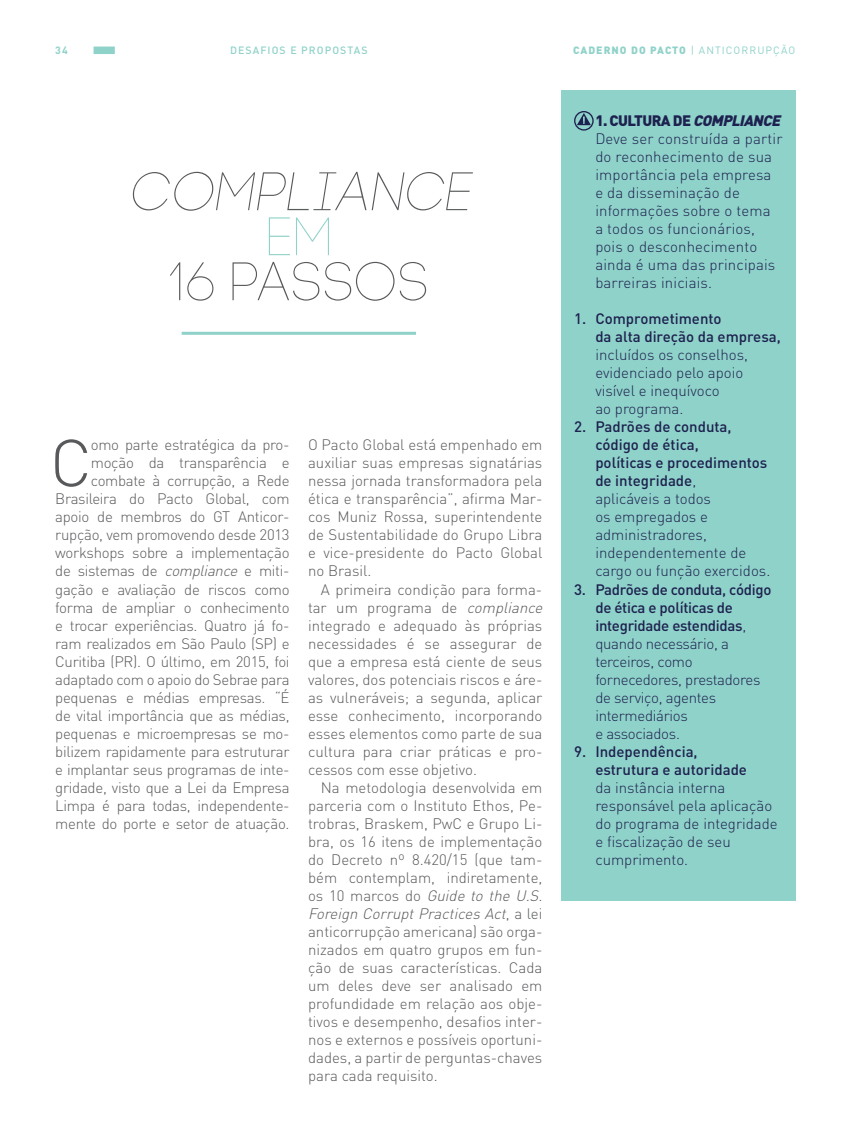
<style>
.page{position:relative;width:859px;height:1132px;background:#fff}
.page>*{position:absolute;margin:0;border:0;box-sizing:border-box;transform-origin:0 0}
.t1{font:300 65.55px "DIN";color:#58595b}
.t2{font:italic 54px "Code Pro Light";color:#58595b}
.t3{font:54px "Code Pro Light";color:#58595b}
.t4{font:54px "Code Pro Light";color:#8fd2c9}
.t5{font:300 15px/18px "DIN";letter-spacing:-.01em;color:#58595b}
.t6{font:300 15px/18px "DIN";color:#1d214f}
.t7{font:300 15px/18px "DIN";letter-spacing:-.02em;color:#1d214f}
.t8{font:500 15px/18px "DIN";color:#1d214f}
.t9{font:900 10.5px "DIN";letter-spacing:.1em;color:#8fd2c9}
.t10{font:500 10.5px "DIN";letter-spacing:.1em;color:#8fd2c9}
.t11{font:700 10.5px "DIN";color:#8fd2c9}
.s1{font-weight:400}
.s2{font-style:italic}
.s3{font-weight:900}
.s4{font-weight:900;font-style:italic}
.s5{font-weight:500}
</style>
<div class="page">
<div style="left:561px;top:90px;width:234px;height:810px;background:#8fd2c9"></div>
<svg style="left:577px;top:113px;width:14px;height:12px"></svg>
<div style="left:574px;top:111px;width:20px;height:20px;border:1px solid #1d214f;border-radius:50%"></div>
<hr style="left:182px;top:332px;width:234px;height:3px;background:#8fd2c9">
<div style="left:94px;top:47px;width:21px;height:7px;background:#8fd2c9"></div>
<p class="t11" style="left:55px;top:43px;width:14px">34</p>
<p class="t10" style="left:230px;top:43px;width:139px">Desafios e propostas</p>
<p class="t9" style="left:573px;top:43px;width:224px">CADERNO DO PACTO <span class="s1">| ANTICORRUPÇÃO</span></p>
<h2 class="t2" style="left:128px;top:163px;width:36px">COMPLIANCE</h2>
<h2 class="t4" style="left:265px;top:208px;width:68px">Em</h2>
<h2 class="t3" style="left:169px;top:253px;width:94px">16 PASSOS</h2>
<h1 class="t1" style="left:50px;top:422px;width:33px">C</h1>
<p class="t5" style="left:55px;top:435px;width:236px;text-align:right">omo parte estratégica da pro&shy;moção da transparência e combate à corrupção, a Rede<br>Brasileira do Pacto Global, com apoio de membros do GT Anticor&shy;rupção, vem promovendo desde 2013 workshops sobre a implementação de sistemas de <span class="s2">compliance</span> e miti&shy;gação e avaliação de riscos como forma de ampliar o conhecimento e trocar experiências. Quatro já fo&shy;ram realizados em São Paulo (SP) e<br>Curitiba (PR). O último, em 2015, foi adaptado com o apoio do Sebrae para pequenas e médias empresas. “É de vital importância que as médias, pequenas e microempresas se mo&shy;bilizem rapidamente para estruturar e implantar seus programas de inte&shy;gridade, visto que a Lei da Empresa<br>Limpa é para todas, independente&shy;mente do porte e setor de atuação.</p>
<p class="t5" style="left:308px;top:435px;width:236px;text-align:justify">O Pacto Global está empenhado em auxiliar suas empresas signatárias nessa jornada transformadora pela ética e transparência”, afirma Mar&shy;cos M uniz Rossa, superintendente de Sustentabilidade do Grupo Libra e vice-presidente do Pacto Global no Brasil.</p>
<p class="t5" style="left:308px;top:579px;width:240px;text-indent:13px">A primeira condição para forma&shy;tar um programa de <span class="s2">compliance </span>integrado e adequado às próprias necessidades é se assegurar de que a empresa está ciente de seus valores, dos potenciais riscos e áre&shy;as vulneráveis; a segunda, aplicar esse conhecimento, incorporando esses elementos como parte de sua cultura para criar práticas e pro&shy;cessos com esse objetivo.</p>
<p class="t5" style="left:308px;top:777px;width:240px;text-indent:13px">Na metodologia desenvolvida em parceria com o I nstituto Ethos, Pe&shy;trobras, Braskem, PwC e Grupo Li&shy;bra, os 16 itens de implementação do Decreto nº 8.420/15 (que tam&shy;bém contemplam, indiretamente, os 10 marcos do <span class="s2">Guide to the U.S.<br>Foreign CorruptPractices Act</span>, a l e i anticorrupção americana) são orga&shy;nizados em quatro grupos em fun&shy;ção de suas características. Cada um deles deve ser analisado em profundidade em relação aos obje&shy;tivos e desempenho, desafios inter&shy;nos e externos e possíveis oportuni&shy;dades, a partir de perguntas-chaves para cada requisito.</p>
<p class="t6" style="left:595px;top:111px;width:190px"><span class="s3">1. CULT URA DE</span> <span class="s4">COMPLIANCE<br></span>Deve ser construída a partir do reconhecimento de sua importância pela empresa<br>e da disseminação de informações sobre o tema<br>a todos os funcionários, pois o desconhecimento ainda é uma das principais barreiras iniciais.</p>
<p class="t8" style="left:595px;top:309px;width:187px;text-indent:-21px">1. Comprometimento<br>da alta direção da empresa,</p>
<p class="t6" style="left:595px;top:345px;width:154px">incluídos os conselhos, evidenciado pelo apoio visível e inequívoco<br>ao programa.</p>
<p class="t6" style="left:595px;top:417px;width:176px;text-indent:-21px"><span class="s5">2. Padrões de conduta, código de ética,<br>políticas e procedimentos de integridade</span>,<br>aplicáveis a todos<br>os empregados e administradores, independentemente de cargo ou função exercidos.</p>
<p class="t7" style="left:595px;top:579px;width:178px;text-indent:-21px"><span class="s5">3. Padrões de conduta, código de ética e políticas de integridade estendidas</span>, quando necessário, a terceiros, como fornecedores, prestadores de serviço, agentes intermediários<br>e associados.</p>
<p class="t8" style="left:595px;top:741px;width:153px;text-indent:-21px">9. I ndependência, estrutura e autoridade</p>
<p class="t6" style="left:595px;top:777px;width:184px">da instância interna responsável pela aplicação do programa de integridade e fiscalização de seu cumprimento.</p>
</div>
